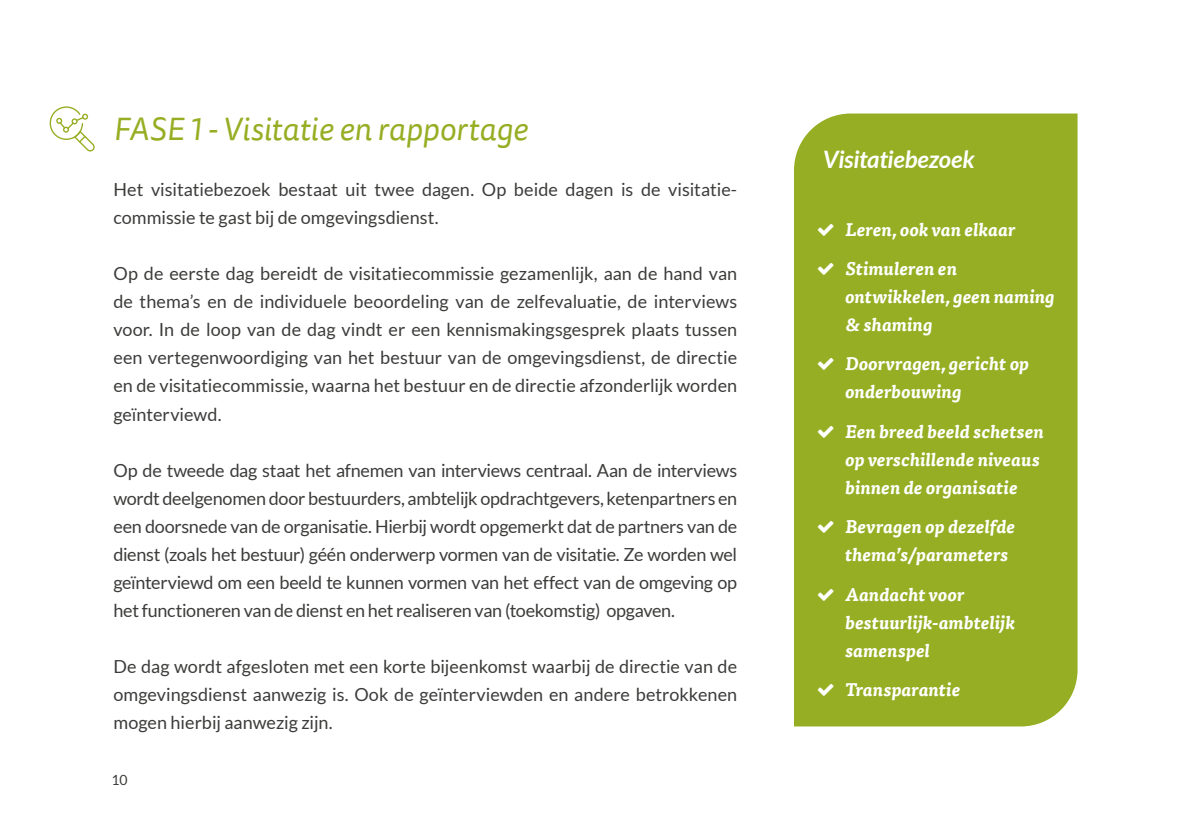
<style>
.page{position:relative;width:1191px;height:840px;background:#fff}
.page>*{position:absolute;margin:0;border:0;box-sizing:border-box;transform-origin:0 0}
.t1{font:italic 32px "Tisa Sans Pro";letter-spacing:-.005em;color:#96ae23}
.t2{font:italic 700 24px "Lato";letter-spacing:-.01em;color:#fff}
.t3{font:18px/28px "Lato";color:#3c3c3b;text-align:justify}
.t4{font:italic 700 18px/28px "Tisa Pro";letter-spacing:.01em;color:#fff}
.t5{font:14px "Lato";color:#3c3c3b}
</style>
<div class="page">
<div style="left:794px;top:113px;width:283px;height:613px;background:#96ae23"></div>
<svg style="left:49px;top:106px;width:46px;height:45px"></svg>
<svg style="left:818px;top:223px;width:15px;height:12px"></svg>
<svg style="left:818px;top:262px;width:15px;height:13px"></svg>
<svg style="left:818px;top:358px;width:15px;height:12px"></svg>
<svg style="left:818px;top:425px;width:15px;height:12px"></svg>
<svg style="left:818px;top:520px;width:15px;height:13px"></svg>
<svg style="left:818px;top:588px;width:15px;height:12px"></svg>
<svg style="left:818px;top:683px;width:15px;height:12px"></svg>
<h1 class="t1" style="left:114px;top:107px;width:416px">FASE 1 - Visitatie en rapportage</h1>
<p class="t3" style="left:113px;top:175px;width:625px">Het visitatiebezoek bestaat uit twee dagen. Op beide dagen is de visitatie&shy;commissie te gast bij de omgevingsdienst.</p>
<p class="t3" style="left:113px;top:259px;width:625px">Op de eerste dag bereidt de visitatiecommissie gezamenlijk, aan de hand van de thema’s en de individuele beoordeling van de zelfevaluatie, de interviews voor. In de loop van de dag vindt er een kennismakingsgesprek plaats tussen een vertegenwoordiging van het bestuur van de omgevingsdienst, de directie en de visitatiecommissie, waarna het bestuur en de directie afzonderlijk worden geïnterviewd.</p>
<p class="t3" style="left:113px;top:455px;width:625px">Op de tweede dag staat het afnemen van interviews centraal. Aan de interviews wordt deelgenomen door bestuurders, ambtelijk opdrachtgevers, ketenpartners en een doorsnede van de organisatie. Hierbij wordt opgemerkt dat de partners van de dienst (zoals het bestuur) géén onderwerp vormen van de visitatie. Ze worden wel geïnterviewd om een beeld te kunnen vormen van het effect van de omgeving op het functioneren van de dienst en het realiseren van (toekomstig) opgaven.</p>
<p class="t3" style="left:113px;top:651px;width:625px">De dag wordt afgesloten met een korte bijeenkomst waarbij de directie van de omgevingsdienst aanwezig is. Ook de geïnterviewden en andere betrokkenen mogen hierbij aanwezig zijn.</p>
<p class="t5" style="left:111px;top:771px;width:18px">10</p>
<h2 class="t2" style="left:822px;top:146px;width:153px">Visitatiebezoek</h2>
<p class="t4" style="left:845px;top:208px;width:171px;line-height:39.4px">Leren, ook van elkaar<br>Stimuleren en</p>
<p class="t4" style="left:845px;top:281px;width:211px">ontwikkelen, geen naming &amp; shaming</p>
<p class="t4" style="left:845px;top:349px;width:185px">Doorvragen, gericht op onderbouwing</p>
<p class="t4" style="left:845px;top:416px;width:200px">Een breed beeld schetsen op verschillende niveaus binnen de organisatie</p>
<p class="t4" style="left:845px;top:511px;width:171px">Bevragen op dezelfde thema’s/parameters</p>
<p class="t4" style="left:845px;top:579px;width:171px">Aandacht voor bestuurlijk-ambtelijk samenspel</p>
<p class="t4" style="left:845px;top:674px;width:117px">Transparantie</p>
</div>
